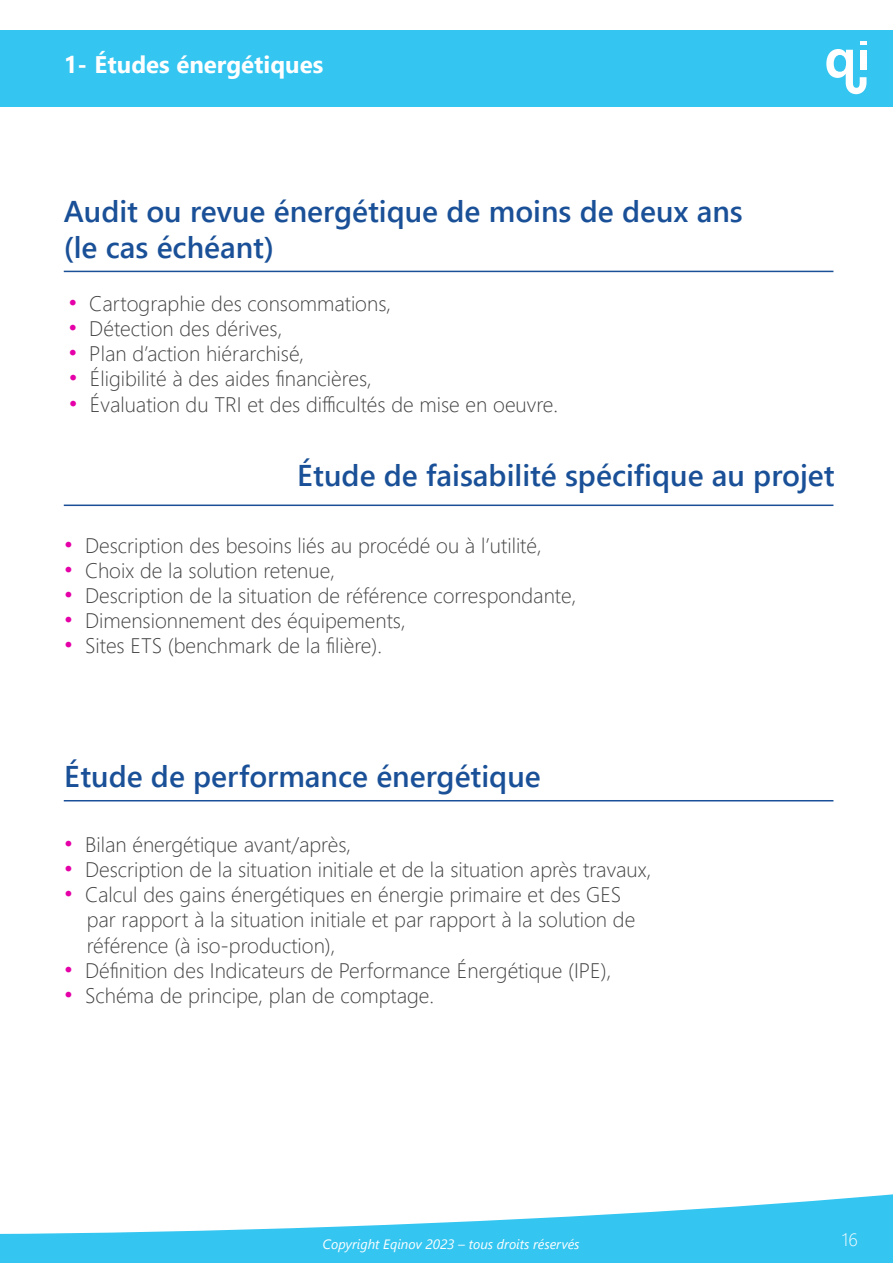
<style>
.page{position:relative;width:893px;height:1263px;background:#fff}
.page>*{position:absolute;margin:0;border:0;box-sizing:border-box;transform-origin:0 0}
.t1{font:600 30px/36px "Segoe UI";color:#1a5097}
.t2{font:700 24px "Segoe UI";color:#fff}
.t3{font:300 21px/25.2px "Segoe UI";color:#424242}
.t4{font:300 18px "Segoe UI";color:#fff}
.t5{font:italic 13.5px "Segoe UI";color:#fff}
.s1{font-size:24px;color:#e500a8}
</style>
<div class="page">
<div style="left:0;top:1169px;width:893px;height:94px;background:#34c5f1"></div>
<svg style="left:0;top:1169px;width:893px;height:65px;fill:#fff"></svg>
<div style="left:0;top:30px;width:893px;height:76px;background:#34c5f1"></div>
<svg style="left:826px;top:42px;width:40px;height:52px"></svg>
<div style="left:860px;top:50px;width:6px;height:20px;background:#fff"></div>
<hr style="left:64px;top:271px;width:769px;height:1px;background:#1a5097">
<hr style="left:64px;top:504px;width:769px;height:2px;background:#1a5097">
<hr style="left:64px;top:800px;width:769px;height:1px;background:#1a5097">
<p class="t2" style="left:64px;top:55px;width:261px">1- Études énergétiques</p>
<h1 class="t1" style="left:64px;top:196px;width:681px">Audit ou revue énergétique de moins de deux ans (le cas échéant)</h1>
<p class="t3" style="left:68px;top:293px;width:325px"><span class="s1">•</span> Cartographie des consommations,</p>
<p class="t3" style="left:68px;top:318px;width:216px"><span class="s1">•</span> Détection des dérives,</p>
<p class="t3" style="left:68px;top:343px;width:238px"><span class="s1">•</span> Plan d’action hiérarchisé,</p>
<p class="t3" style="left:68px;top:368px;width:305px"><span class="s1">•</span> Éligibilité à des aides financières,</p>
<p class="t3" style="left:68px;top:394px;width:491px"><span class="s1">•</span> Évaluation du TRI et des difficultés de mise en oeuvre.</p>
<h1 class="t1" style="left:297px;top:460px;width:539px">Étude de faisabilité spécifique au projet</h1>
<p class="t3" style="left:64px;top:534px;width:479px"><span class="s1">•</span> Description des besoins liés au procédé ou à l’utilité,</p>
<p class="t3" style="left:64px;top:560px;width:273px"><span class="s1">•</span> Choix de la solution retenue,</p>
<p class="t3" style="left:64px;top:585px;width:514px"><span class="s1">•</span> Description de la situation de référence correspondante,</p>
<p class="t3" style="left:64px;top:610px;width:343px"><span class="s1">•</span> Dimensionnement des équipements,</p>
<p class="t3" style="left:64px;top:631px;width:320px"><span class="s1">•</span> Sites ETS (benchmark de la filière).</p>
<h1 class="t1" style="left:64px;top:761px;width:478px">Étude de performance énergétique</h1>
<p class="t3" style="left:64px;top:830px;width:289px"><span class="s1">•</span> Bilan énergétique avant/après,</p>
<p class="t3" style="left:64px;top:859px;width:589px"><span class="s1">•</span> Description de la situation initiale et de la situation après travaux,</p>
<p class="t3" style="left:87px;top:884px;width:550px;text-indent:-23px"><span class="s1">•</span> Calcul des gains énergétiques en énergie primaire et des GES par rapport à la situation initiale et par rapport à la solution de référence (à iso-production),</p>
<p class="t3" style="left:64px;top:956px;width:549px"><span class="s1">•</span> Définition des Indicateurs de Performance Énergétique (IPE),</p>
<p class="t3" style="left:64px;top:981px;width:372px"><span class="s1">•</span> Schéma de principe, plan de comptage.</p>
<p class="t5" style="left:323px;top:1239px;width:258px">Copyright Eqinov 2023 – tous droits réservés</p>
<p class="t4" style="left:842px;top:1233px;width:17px">16</p>
</div>
